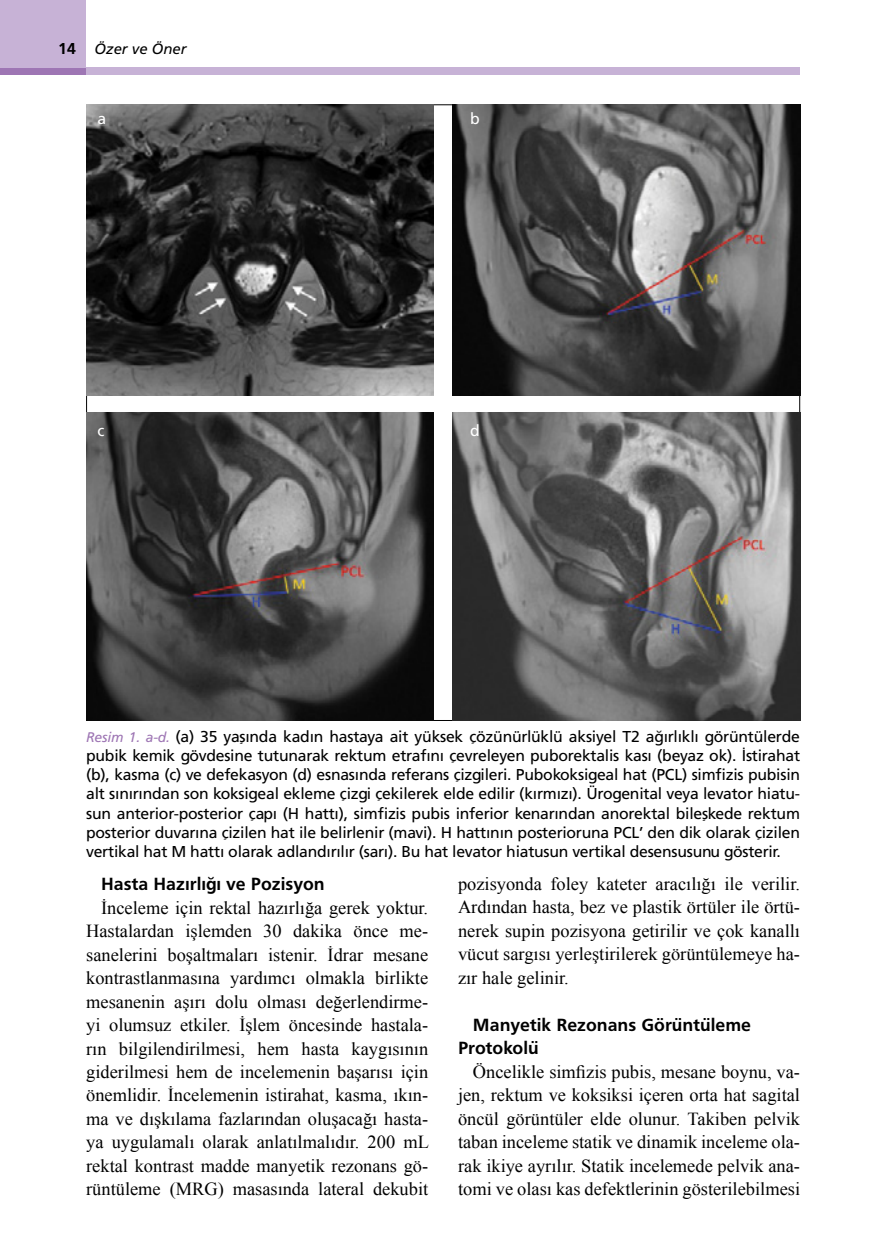
<style>
.page{position:relative;width:879px;height:1260px;background:#fff}
.page>*{position:absolute;margin:0;border:0;box-sizing:border-box;transform-origin:0 0}
.t1{font:18.38px/23.4px "Times New Roman";color:#000;text-align:justify}
.t2{font:18.38px/23.4px "Frugal Bold Tr";color:#000}
.t3{font:15.75px/19.2px "Frutiger Normal Tr";letter-spacing:-.015em;color:#000;text-align:justify}
.t4{font:15.75px "Frutiger Normal Tr";color:#fff}
.t5{font:14.88px "Frutiger Italic Tr";color:#000}
.s1{font-family:"Frutiger Bold Tr";font-size:15.75px}
.s2{font-family:"Frutiger Italic Tr";font-size:14px;color:#9e76b4}
</style>
<div class="page">
<div style="left:0;top:68px;width:86px;height:7px;background:#9e76b4"></div>
<div style="left:86px;top:68px;width:713px;height:7px;background:#c7b2d6"></div>
<div style="left:0;top:0;width:86px;height:68px;background:#c7b2d6"></div>
<img style="left:86px;top:104px;width:347px;height:291px">
<img style="left:86px;top:412px;width:347px;height:309px">
<img style="left:452px;top:104px;width:347px;height:291px">
<img style="left:452px;top:412px;width:347px;height:309px">
<p class="t5" style="left:58px;top:40px;width:130px"><span class="s1">14</span> Özer ve Öner</p>
<p class="t4" style="left:97px;top:109px;width:10px">a</p>
<p class="t4" style="left:97px;top:421px;width:8px">c</p>
<p class="t4" style="left:469px;top:109px;width:11px">b</p>
<p class="t4" style="left:469px;top:421px;width:11px">d</p>
<p class="t3" style="left:86px;top:726px;width:715px"><span class="s2">Resim 1. a-d.</span> (a) 35 yaşında kadın hastaya ait yüksek çözünürlüklü aksiyel T2 ağırlıklı görüntülerde pubik kemik gövdesine tutunarak rektum etrafını çevreleyen puborektalis kası (beyaz ok). İstirahat (b), kasma (c) ve defekasyon (d) esnasında referans çizgileri. Pubokoksigeal hat (PCL) simfizis pubisin alt sınırından son koksigeal ekleme çizgi çekilerek elde edilir (kırmızı). Ürogenital veya levator hiatu&shy;sun anterior-posterior çapı (H hattı), simfizis pubis inferior kenarından anorektal bileşkede rektum posterior duvarına çizilen hat ile belirlenir (mavi). H hattının posterioruna PCL’ den dik olarak çizilen vertikal hat M hattı olarak adlandırılır (sarı). Bu hat levator hiatusun vertikal desensusunu gösterir.</p>
<p class="t2" style="left:101px;top:872px;width:225px">Hasta Hazırlığı ve Pozisyon</p>
<p class="t1" style="left:86px;top:895px;width:344px;text-indent:15px">İnceleme için rektal hazırlığa gerek yoktur.<br>Hastalardan işlemden 30 dakika önce me&shy;sanelerini boşaltmaları istenir. İdrar mesane kontrastlanmasına yardımcı olmakla birlikte mesanenin aşırı dolu olması değerlendirme&shy;yi olumsuz etkiler. İşlem öncesinde hastala&shy;rın bilgilendirilmesi, hem hasta kaygısının giderilmesi hem de incelemenin başarısı için önemlidir. İncelemenin istirahat, kasma, ıkın&shy;ma ve dışkılama fazlarından oluşacağı hasta&shy;ya uygulamalı olarak anlatılmalıdır. 200 mL rektal kontrast madde manyetik rezonans gö&shy;rüntüleme (MRG) masasında lateral dekubit</p>
<p class="t1" style="left:458px;top:872px;width:343px">pozisyonda foley kateter aracılığı ile verilir.<br>Ardından hasta, bez ve plastik örtüler ile örtü&shy;nerek supin pozisyona getirilir ve çok kanallı vücut sargısı yerleştirilerek görüntülemeye ha&shy;zır hale gelinir.</p>
<p class="t2" style="left:458px;top:1013px;width:294px;text-indent:15px">Manyetik Rezonans Görüntüleme<br>Protokolü</p>
<p class="t1" style="left:458px;top:1060px;width:343px;text-indent:15px">Öncelikle simfizis pubis, mesane boynu, va&shy;jen, rektum ve koksiksi içeren orta hat sagital öncül görüntüler elde olunur. Takiben pelvik taban inceleme statik ve dinamik inceleme ola&shy;rak ikiye ayrılır. Statik incelemede pelvik ana&shy;tomi ve olası kas defektlerinin gösterilebilmesi</p>
</div>
